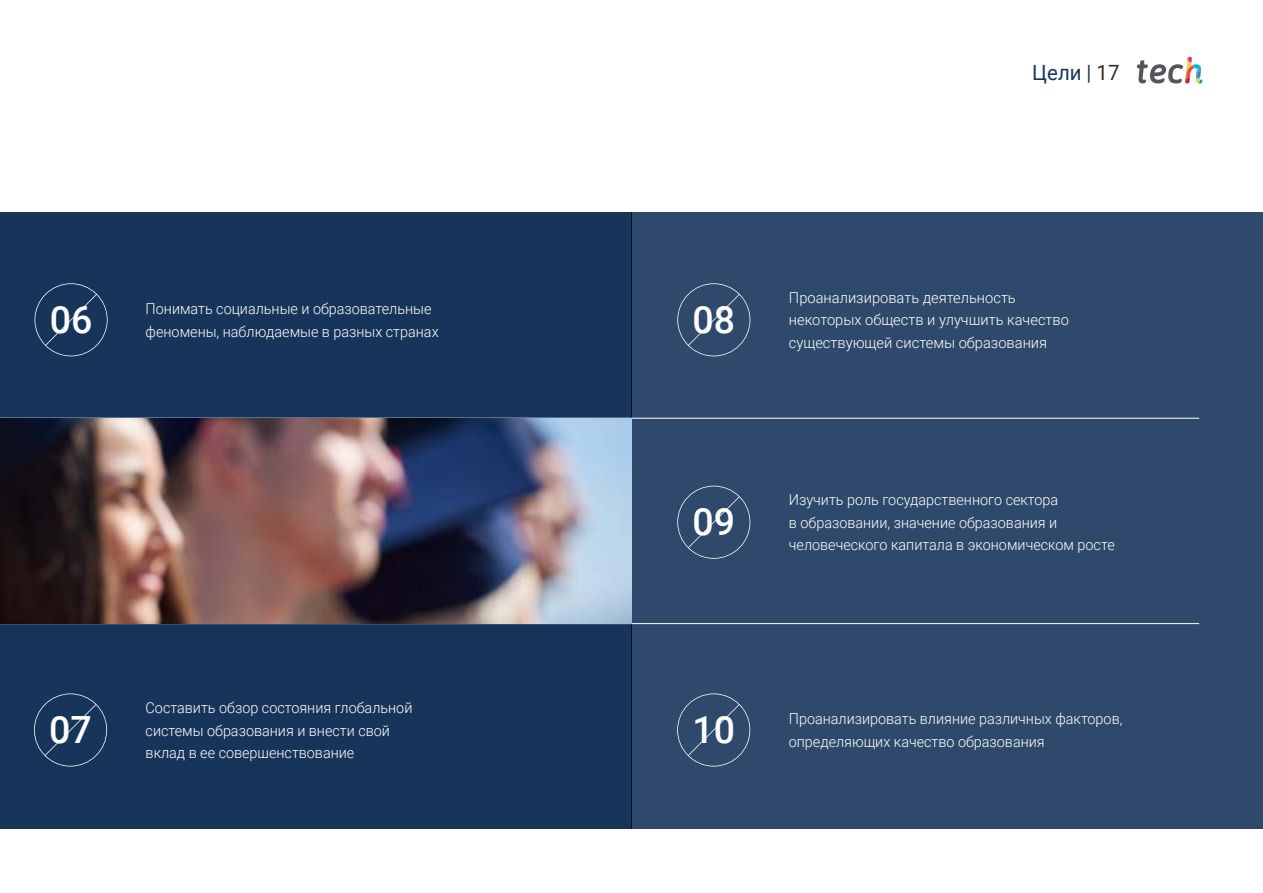
<style>
.page{position:relative;width:1263px;height:893px;background:#fff}
.page>*{position:absolute;margin:0;border:0;box-sizing:border-box;transform-origin:0 0}
.t1{font:500 37.5px "Roboto";color:#fff}
.t2{font:21px "Roboto";color:#1a355c}
.t3{font:300 15px/22.5px "Roboto";color:#fff;scale:.96 1}
.t4{font:300 15px/22.5px "Roboto";color:#fff}
.s1{color:#312e20}
</style>
<div class="page">
<div style="left:0;top:213px;width:631px;height:616px;background:#17355b"></div>
<div style="left:631px;top:213px;width:632px;height:616px;background:#2e496b"></div>
<svg style="left:35px;top:283px;width:73px;height:73px"></svg>
<svg style="left:677px;top:486px;width:73px;height:73px"></svg>
<svg style="left:34px;top:693px;width:73px;height:73px"></svg>
<svg style="left:677px;top:693px;width:73px;height:73px"></svg>
<svg style="left:677px;top:283px;width:73px;height:73px"></svg>
<hr style="left:0;top:418px;width:1199px;height:1px;background:#fff">
<hr style="left:0;top:623px;width:1199px;height:1px;background:#fff">
<svg style="left:1137px;top:57px;width:65px;height:27px"></svg>
<img style="left:0;top:418px;width:631px;height:206px">
<h1 class="t1" style="left:50px;top:293px;width:44px">06</h1>
<p class="t3" style="left:146px;top:297px;width:299px">Понимать социальные и образовательные</p>
<p class="t3" style="left:146px;top:320px;width:307px">феномены, наблюдаемые в разных странах</p>
<h2 class="t2" style="left:1032px;top:57px;width:89px">Цели | <span class="s1">17</span></h2>
<h1 class="t1" style="left:692px;top:293px;width:44px">08</h1>
<p class="t4" style="left:789px;top:286px;width:282px">Проанализировать деятельность некоторых обществ и улучшить качество существующей системы образования</p>
<h1 class="t1" style="left:692px;top:495px;width:44px">09</h1>
<p class="t3" style="left:789px;top:488px;width:341px">Изучить роль государственного сектора<br>в образовании, значение образования и человеческого капитала в экономическом росте</p>
<p class="t3" style="left:146px;top:696px;width:279px">Составить обзор состояния глобальной системы образования и внести свой вклад в ее совершенствование</p>
<p class="t3" style="left:789px;top:707px;width:349px">Проанализировать влияние различных факторов, определяющих качество образования</p>
<h1 class="t1" style="left:49px;top:703px;width:44px">07</h1>
<h1 class="t1" style="left:692px;top:703px;width:44px">10</h1>
</div>
